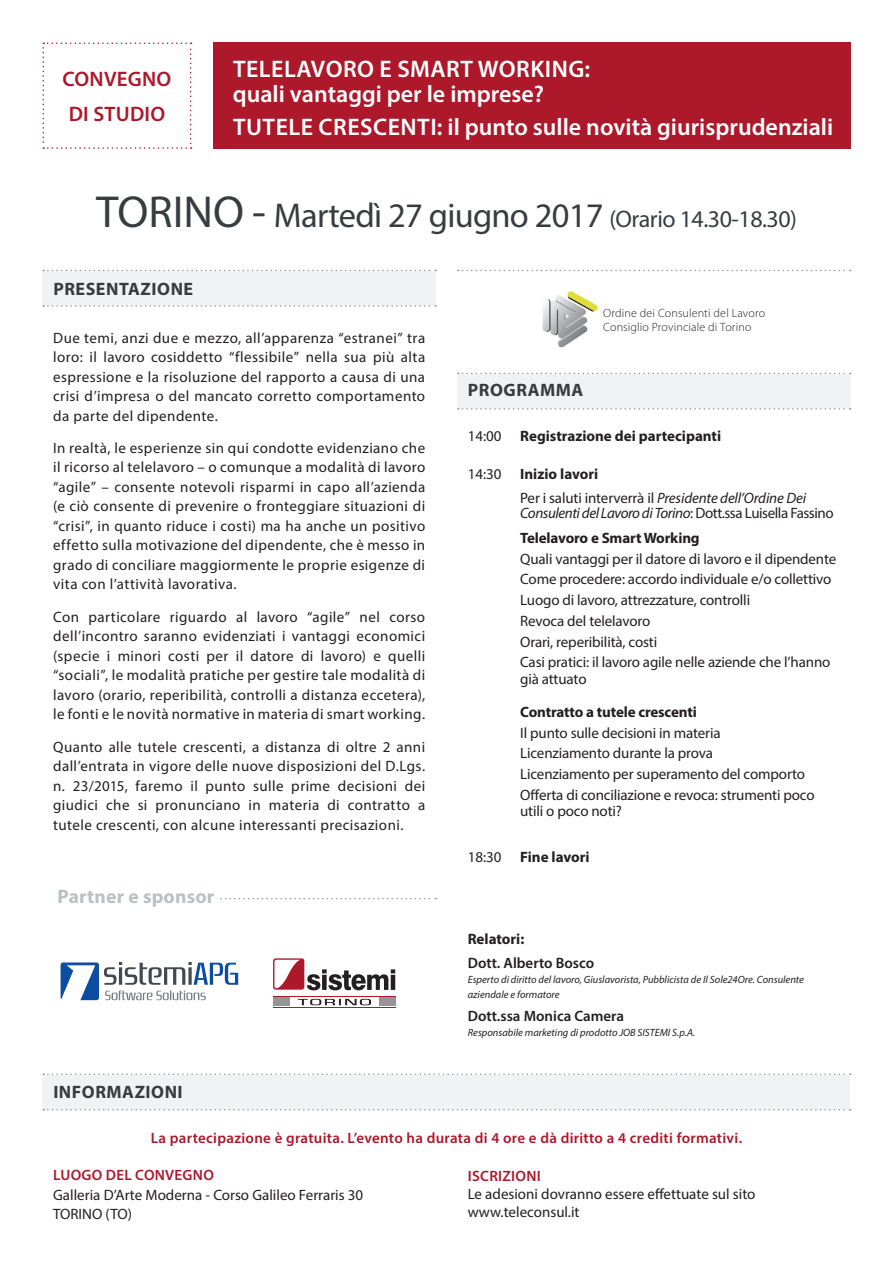
<style>
.page{position:relative;width:893px;height:1263px;background:#fff}
.page>*{position:absolute;margin:0;border:0;box-sizing:border-box;transform-origin:0 0}
.t1{font:34.5px "Myriad Pro";letter-spacing:-.02em;color:#393c3f}
.t2{font:600 24px/25.5px "Myriad Pro";color:#fff}
.t3{font:600 21px "Myriad Pro";letter-spacing:.01em;color:#ad182b}
.t4{font:700 19.5px "Myriad Pro";letter-spacing:.01em;color:#bac0c4}
.t5{font:700 18px "Myriad Pro";letter-spacing:.03em;color:#393c3f}
.t6{font:15px/19.5px "Myriad Pro";letter-spacing:-.01em;color:#231f20;text-align:justify}
.t7{font:700 15px "Myriad Pro";letter-spacing:-.005em;color:#231f20}
.t8{font:600 15px "Myriad Pro";letter-spacing:.02em;color:#ad182b}
.t9{font:italic 15px/15px "Myriad Pro";letter-spacing:-.03em;color:#231f20}
.t10{font:600 15px "Myriad Pro";color:#231f20}
.t11{font:300 12px "Myriad Pro";letter-spacing:.015em;color:#231f20}
.t12{font:italic 10.5px/15px "Myriad Pro";color:#231f20}
.s1{font-size:45px}
.s2{font-size:24px}
.s3{font-style:normal}
</style>
<div class="page">
<div style="left:43px;top:1075px;width:807px;height:34px;background:#f1f2f3"></div>
<svg style="left:43px;top:1109px;width:808px;height:1px"></svg>
<svg style="left:43px;top:1073px;width:808px;height:2px"></svg>
<div style="left:43px;top:271px;width:393px;height:34px;background:#f1f2f3"></div>
<svg style="left:43px;top:305px;width:393px;height:2px"></svg>
<svg style="left:43px;top:270px;width:393px;height:1px"></svg>
<div style="left:213px;top:43px;width:637px;height:106px;background:#ad182b"></div>
<svg style="left:43px;top:43px;width:149px;height:106px"></svg>
<svg style="left:220px;top:898px;width:216px;height:1px"></svg>
<div style="left:457px;top:374px;width:393px;height:34px;background:#f1f2f3"></div>
<svg style="left:458px;top:408px;width:393px;height:2px"></svg>
<svg style="left:458px;top:373px;width:393px;height:1px"></svg>
<svg style="left:458px;top:270px;width:393px;height:1px"></svg>
<img style="left:542px;top:291px;width:56px;height:57px">
<svg style="left:298px;top:999px;width:73px;height:6px"></svg>
<div style="left:272px;top:957px;width:33px;height:33px;border:1px solid #fff;border-radius:3px"></div>
<svg style="left:273px;top:958px;width:31px;height:32px"></svg>
<svg style="left:274px;top:960px;width:27px;height:28px"></svg>
<svg style="left:307px;top:969px;width:88px;height:21px"></svg>
<hr style="left:273px;top:996px;width:122px;height:1px;background:#ad182b">
<hr style="left:273px;top:1007px;width:122px;height:1px;background:#ad182b">
<svg style="left:379px;top:998px;width:16px;height:8px"></svg>
<svg style="left:273px;top:998px;width:17px;height:8px"></svg>
<svg style="left:61px;top:962px;width:177px;height:38px"></svg>
<p class="t3" style="left:63px;top:66px;width:110px">CONVEGNO</p>
<p class="t3" style="left:69px;top:100px;width:98px">DI STUDIO</p>
<p class="t2" style="left:233px;top:55px;width:359px">TELELAVORO E SMART WORKING: quali vantaggi per le imprese?</p>
<p class="t2" style="left:233px;top:114px;width:602px">TUTELE CRESCENTI: il punto sulle novità giurisprudenziali</p>
<p class="t1" style="left:96px;top:194px;width:702px"><span class="s1">TORINO -</span> Martedì 27 giugno 2017 <span class="s2">(Orario 14.30-18.30)</span></p>
<p class="t5" style="left:53px;top:277px;width:141px">PRESENTAZIONE</p>
<p class="t6" style="left:53px;top:328px;width:374px">Due temi, anzi due e mezzo, all’apparenza “estranei” tra loro: il lavoro cosiddetto “flessibile” nella sua più alta espressione e la risoluzione del rapporto a causa di una crisi d’impresa o del mancato corretto comportamento da parte del dipendente.</p>
<p class="t6" style="left:53px;top:438px;width:374px">In realtà, le esperienze sin qui condotte evidenziano che il ricorso al telelavoro – o comunque a modalità di lavoro “agile” – consente notevoli risparmi in capo all’azienda (e ciò consente di prevenire o fronteggiare situazioni di “crisi”, in quanto riduce i costi) ma ha anche un positivo effetto sulla motivazione del dipendente, che è messo in grado di conciliare maggiormente le proprie esigenze di vita con l’attività lavorativa.</p>
<p class="t6" style="left:53px;top:607px;width:374px">Con particolare riguardo al lavoro “agile” nel corso dell’incontro saranno evidenziati i vantaggi economici (specie i minori costi per il datore di lavoro) e quelli “sociali”, le modalità pratiche per gestire tale modalità di lavoro (orario, reperibilità, controlli a distanza eccetera), le fonti e le novità normative in materia di smart working.</p>
<p class="t6" style="left:53px;top:736px;width:374px">Quanto alle tutele crescenti, a distanza di oltre 2 anni dall’entrata in vigore delle nuove disposizioni del D.Lgs. n. 23/2015, faremo il punto sulle prime decisioni dei giudici che si pronunciano in materia di contratto a tutele crescenti, con alcune interessanti precisazioni.</p>
<p class="t4" style="left:58px;top:884px;width:158px">Partner e sponsor</p>
<p class="t5" style="left:53px;top:1080px;width:131px">INFORMAZIONI</p>
<p class="t5" style="left:468px;top:379px;width:117px">PROGRAMMA</p>
<p class="t11" style="left:603px;top:306px;width:163px">Ordine dei Consulenti del Lavoro</p>
<p class="t11" style="left:603px;top:320px;width:150px">Consiglio Provinciale di Torino</p>
<p class="t6" style="left:468px;top:426px;width:35px">14:00</p>
<p class="t7" style="left:520px;top:426px;width:203px">Registrazione dei partecipanti</p>
<p class="t6" style="left:468px;top:464px;width:35px">14:30</p>
<p class="t7" style="left:520px;top:464px;width:80px">Inizio lavori</p>
<p class="t9" style="left:520px;top:490px;width:315px"><span class="s3">Per i saluti interverrà il</span> Presidente dell’Ordine Dei<br>Consulenti del Lavoro di Torino<span class="s3">: Dott.ssa Luisella Fassino</span></p>
<p class="t7" style="left:520px;top:528px;width:181px">Telelavoro e Smart Working</p>
<p class="t6" style="left:520px;top:548px;width:318px">Quali vantaggi per il datore di lavoro e il dipendente</p>
<p class="t6" style="left:520px;top:569px;width:313px">Come procedere: accordo individuale e/o collettivo</p>
<p class="t6" style="left:520px;top:590px;width:231px">Luogo di lavoro, attrezzature, controlli</p>
<p class="t6" style="left:520px;top:611px;width:132px">Revoca del telelavoro</p>
<p class="t6" style="left:520px;top:632px;width:139px">Orari, reperibilità, costi</p>
<p class="t6" style="left:520px;top:654px;width:312px;line-height:16.5px">Casi pratici: il lavoro agile nelle aziende che l’hanno già attuato</p>
<p class="t7" style="left:520px;top:702px;width:178px">Contratto a tutele crescenti</p>
<p class="t6" style="left:520px;top:723px;width:202px">Il punto sulle decisioni in materia</p>
<p class="t6" style="left:520px;top:743px;width:194px">Licenziamento durante la prova</p>
<p class="t6" style="left:520px;top:764px;width:286px">Licenziamento per superamento del comporto</p>
<p class="t6" style="left:520px;top:786px;width:296px;line-height:16.5px">Offerta di conciliazione e revoca: strumenti poco utili o poco noti?</p>
<p class="t6" style="left:468px;top:847px;width:35px">18:30</p>
<p class="t7" style="left:520px;top:847px;width:71px">Fine lavori</p>
<p class="t7" style="left:468px;top:929px;width:58px">Relatori:</p>
<p class="t10" style="left:468px;top:953px;width:128px">Dott. Alberto Bosco</p>
<p class="t12" style="left:468px;top:971px;width:338px">Esperto di diritto del lavoro, Giuslavorista, Pubblicista de Il Sole24Ore. Consulente aziendale e formatore</p>
<p class="t10" style="left:468px;top:1007px;width:158px">Dott.ssa Monica Camera</p>
<p class="t12" style="left:468px;top:1025px;width:229px">Responsabile marketing di prodotto JOB SISTEMI S.p.A.</p>
<p class="t8" style="left:151px;top:1128px;width:593px">La partecipazione è gratuita. L’evento ha durata di 4 ore e dà diritto a 4 crediti formativi.</p>
<p class="t8" style="left:53px;top:1166px;width:162px">LUOGO DEL CONVEGNO</p>
<p class="t6" style="left:53px;top:1185px;width:312px">Galleria D’Arte Moderna - Corso Galileo Ferraris 30</p>
<p class="t6" style="left:53px;top:1204px;width:80px">TORINO (TO)</p>
<p class="t8" style="left:468px;top:1166px;width:74px">ISCRIZIONI</p>
<p class="t6" style="left:468px;top:1184px;width:289px;line-height:18px">Le adesioni dovranno essere effettuate sul sito www.teleconsul.it</p>
</div>
